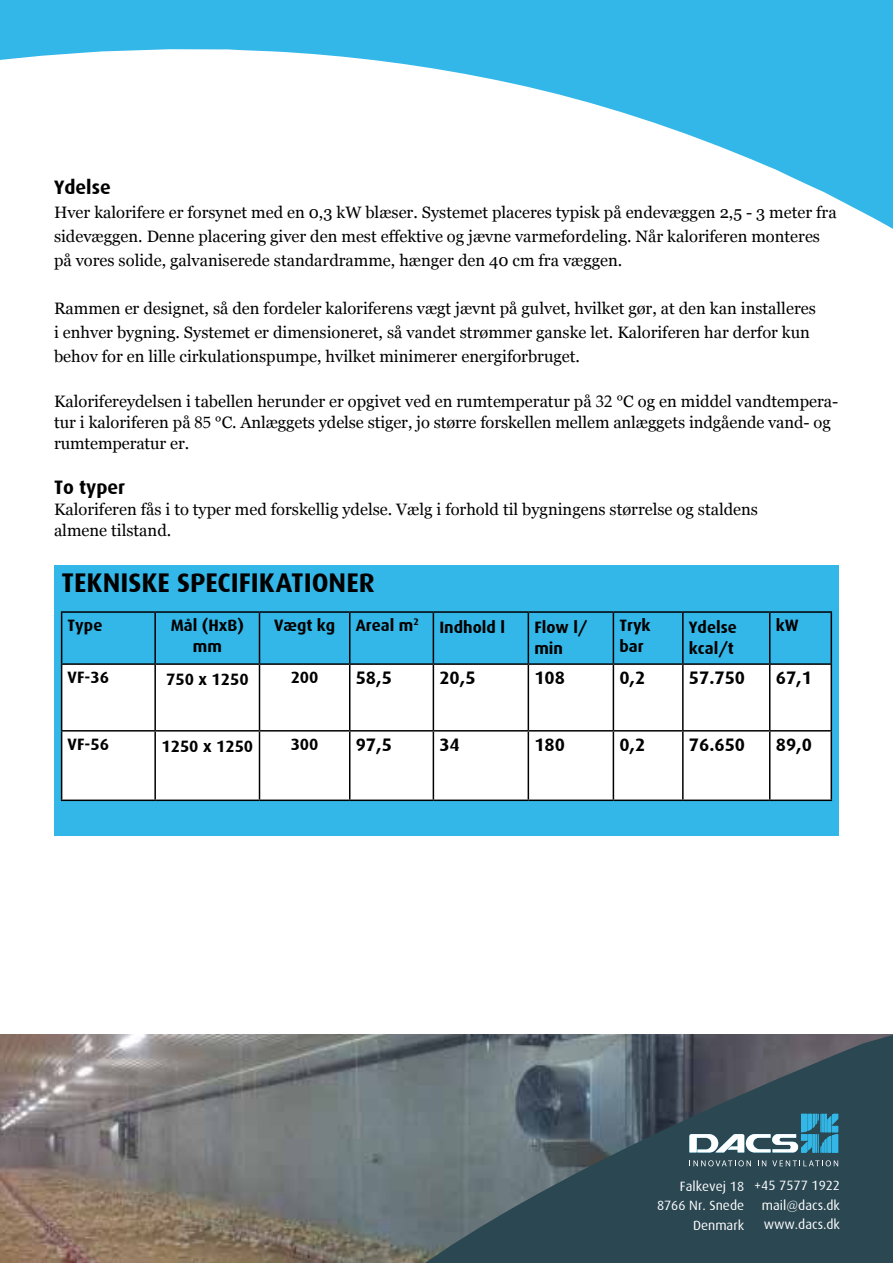
<style>
.page{position:relative;width:893px;height:1263px;background:#fff}
.page>*{position:absolute;margin:0;border:0;box-sizing:border-box;transform-origin:0 0}
.t1{font:700 27px "Dax";color:#000}
.t2{font:700 19.5px "Dax";color:#000}
.t3{font:700 18.15px "Dax";color:#000}
.t4{font:16.5px/24px "Georgia";color:#000}
.t5{font:700 16.5px/21px "Dax";color:#000}
.t6{font:13.5px/19.5px "Dax";color:#fff;text-align:right}
.s1{font-family:"Palatino"}
</style>
<div class="page">
<img style="left:0;top:1034px;width:269px;height:229px">
<div style="left:54px;top:566px;width:785px;height:270px;background:#33b7e8"></div>
<svg style="left:269px;top:1034px;width:624px;height:229px;background:#506067"></svg>
<svg style="left:0;top:0;width:893px;height:229px"></svg>
<svg style="left:62px;top:613px;width:769px;height:50px"></svg>
<div style="left:62px;top:665px;width:769px;height:134px;background:#fff"></div>
<hr style="left:61px;top:611px;width:94px;height:2px;background:#000">
<hr style="left:61px;top:613px;width:1px;height:50px;background:#000">
<hr style="left:155px;top:611px;width:104px;height:2px;background:#000">
<hr style="left:154px;top:613px;width:2px;height:50px;background:#000">
<hr style="left:259px;top:611px;width:91px;height:2px;background:#000">
<hr style="left:259px;top:613px;width:1px;height:50px;background:#000">
<hr style="left:350px;top:611px;width:83px;height:2px;background:#000">
<hr style="left:349px;top:613px;width:1px;height:50px;background:#000">
<hr style="left:433px;top:611px;width:95px;height:2px;background:#000">
<hr style="left:433px;top:613px;width:1px;height:50px;background:#000">
<hr style="left:528px;top:611px;width:85px;height:2px;background:#000">
<hr style="left:528px;top:613px;width:1px;height:50px;background:#000">
<hr style="left:613px;top:611px;width:70px;height:2px;background:#000">
<hr style="left:613px;top:613px;width:1px;height:50px;background:#000">
<hr style="left:683px;top:611px;width:87px;height:2px;background:#000">
<hr style="left:682px;top:613px;width:2px;height:50px;background:#000">
<hr style="left:770px;top:611px;width:62px;height:2px;background:#000">
<hr style="left:769px;top:613px;width:1px;height:50px;background:#000">
<hr style="left:831px;top:613px;width:1px;height:50px;background:#000">
<hr style="left:61px;top:663px;width:94px;height:2px;background:#000">
<hr style="left:61px;top:665px;width:1px;height:65px;background:#000">
<hr style="left:155px;top:663px;width:104px;height:2px;background:#000">
<hr style="left:154px;top:665px;width:2px;height:65px;background:#000">
<hr style="left:259px;top:663px;width:91px;height:2px;background:#000">
<hr style="left:259px;top:665px;width:1px;height:65px;background:#000">
<hr style="left:350px;top:663px;width:83px;height:2px;background:#000">
<hr style="left:349px;top:665px;width:1px;height:65px;background:#000">
<hr style="left:433px;top:663px;width:95px;height:2px;background:#000">
<hr style="left:433px;top:665px;width:1px;height:65px;background:#000">
<hr style="left:528px;top:663px;width:85px;height:2px;background:#000">
<hr style="left:528px;top:665px;width:1px;height:65px;background:#000">
<hr style="left:613px;top:663px;width:70px;height:2px;background:#000">
<hr style="left:613px;top:665px;width:1px;height:65px;background:#000">
<hr style="left:683px;top:663px;width:87px;height:2px;background:#000">
<hr style="left:682px;top:665px;width:2px;height:65px;background:#000">
<hr style="left:770px;top:663px;width:62px;height:2px;background:#000">
<hr style="left:769px;top:665px;width:1px;height:65px;background:#000">
<hr style="left:831px;top:665px;width:1px;height:65px;background:#000">
<hr style="left:61px;top:730px;width:94px;height:1px;background:#000">
<hr style="left:61px;top:731px;width:1px;height:68px;background:#000">
<hr style="left:155px;top:730px;width:104px;height:1px;background:#000">
<hr style="left:154px;top:731px;width:2px;height:68px;background:#000">
<hr style="left:259px;top:730px;width:91px;height:1px;background:#000">
<hr style="left:259px;top:731px;width:1px;height:68px;background:#000">
<hr style="left:350px;top:730px;width:83px;height:1px;background:#000">
<hr style="left:349px;top:731px;width:1px;height:68px;background:#000">
<hr style="left:433px;top:730px;width:95px;height:1px;background:#000">
<hr style="left:433px;top:731px;width:1px;height:68px;background:#000">
<hr style="left:528px;top:730px;width:85px;height:1px;background:#000">
<hr style="left:528px;top:731px;width:1px;height:68px;background:#000">
<hr style="left:613px;top:730px;width:70px;height:1px;background:#000">
<hr style="left:613px;top:731px;width:1px;height:68px;background:#000">
<hr style="left:683px;top:730px;width:87px;height:1px;background:#000">
<hr style="left:682px;top:731px;width:2px;height:68px;background:#000">
<hr style="left:770px;top:730px;width:62px;height:1px;background:#000">
<hr style="left:769px;top:731px;width:1px;height:68px;background:#000">
<hr style="left:831px;top:731px;width:1px;height:68px;background:#000">
<hr style="left:61px;top:799px;width:94px;height:2px;background:#000">
<hr style="left:155px;top:799px;width:104px;height:2px;background:#000">
<hr style="left:259px;top:799px;width:91px;height:2px;background:#000">
<hr style="left:350px;top:799px;width:83px;height:2px;background:#000">
<hr style="left:433px;top:799px;width:95px;height:2px;background:#000">
<hr style="left:528px;top:799px;width:85px;height:2px;background:#000">
<hr style="left:613px;top:799px;width:70px;height:2px;background:#000">
<hr style="left:683px;top:799px;width:87px;height:2px;background:#000">
<hr style="left:770px;top:799px;width:62px;height:2px;background:#000">
<svg style="left:689px;top:1113px;width:149px;height:40px;background:#557f8f"></svg>
<svg style="left:689px;top:1160px;width:62px;height:6px"></svg>
<svg style="left:758px;top:1160px;width:8px;height:6px"></svg>
<svg style="left:772px;top:1160px;width:66px;height:6px"></svg>
<p class="t2" style="left:54px;top:177px;width:58px">Ydelse</p>
<p class="t4" style="left:54px;top:201px;width:784px">Hver kalorifere er forsynet med en 0,3 kW blæser. Systemet placeres typisk på endevæggen 2,5 - 3 meter fra sidevæggen. Denne placering giver den mest effektive og jævne varmefordeling. Når kaloriferen monteres på vores solide, galvaniserede standardramme, hænger den 40 cm fra væggen.</p>
<p class="t4" style="left:54px;top:297px;width:763px">Rammen er designet, så den fordeler kaloriferens vægt jævnt på gulvet, hvilket gør, at den kan installeres i enhver bygning. Systemet er dimensioneret, så vandet strømmer ganske let. Kaloriferen har derfor kun behov for en lille cirkulationspumpe, hvilket minimerer energiforbruget.</p>
<p class="t4" style="left:54px;top:392px;width:786px;line-height:21px">Kalorifereydelsen i tabellen herunder er opgivet ved en rumtemperatur på <span class="s1">32</span> °C og en middel vandtempera&shy;tur i kaloriferen på <span class="s1">85</span> °C. Anlæggets ydelse stiger, jo større forskellen mellem anlæggets indgående vand- og rumtemperatur er.</p>
<p class="t2" style="left:54px;top:477px;width:73px">To typer</p>
<p class="t4" style="left:54px;top:500px;width:705px;line-height:21px">Kaloriferen fås i to typer med forskellig ydelse. Vælg i forhold til bygningens størrelse og staldens almene tilstand.</p>
<h1 class="t1" style="left:62px;top:568px;width:315px">TEKNISKE SPECIFIKATIONER</h1>
<p class="t5" style="left:68px;top:615px;width:36px">Type</p>
<p class="t5" style="left:171px;top:615px;width:75px;text-align:center">Mål (HxB) mm</p>
<p class="t5" style="left:274px;top:615px;width:146px">Vægt kg Areal m<sup>2</sup></p>
<p class="t5" style="left:439px;top:617px;width:67px">Indhold l</p>
<p class="t5" style="left:534px;top:617px;width:55px">Flow l/ min</p>
<p class="t5" style="left:619px;top:615px;width:33px">Tryk bar</p>
<p class="t5" style="left:689px;top:617px;width:50px">Ydelse kcal/t</p>
<p class="t5" style="left:776px;top:615px;width:24px">kW</p>
<p class="t5" style="left:68px;top:667px;width:43px">VF-36</p>
<p class="t5" style="left:166px;top:669px;width:84px">750 x 1250</p>
<p class="t5" style="left:291px;top:667px;width:29px">200</p>
<p class="t3" style="left:356px;top:667px;width:38px">58,5</p>
<p class="t3" style="left:439px;top:667px;width:38px">20,5</p>
<p class="t3" style="left:534px;top:667px;width:32px">108</p>
<p class="t3" style="left:619px;top:667px;width:27px">0,2</p>
<p class="t3" style="left:689px;top:667px;width:58px">57.750</p>
<p class="t3" style="left:776px;top:667px;width:38px">67,1</p>
<p class="t5" style="left:68px;top:733px;width:43px">VF-56</p>
<p class="t5" style="left:161px;top:736px;width:93px">1250 x 1250</p>
<p class="t5" style="left:291px;top:733px;width:29px">300</p>
<p class="t3" style="left:356px;top:734px;width:38px">97,5</p>
<p class="t3" style="left:439px;top:734px;width:22px">34</p>
<p class="t3" style="left:534px;top:734px;width:32px">180</p>
<p class="t3" style="left:619px;top:734px;width:27px">0,2</p>
<p class="t3" style="left:689px;top:734px;width:58px">76.650</p>
<p class="t3" style="left:776px;top:734px;width:38px">89,0</p>
<p class="t6" style="left:657px;top:1176px;width:89px">Falkevej 18<br>8766 Nr. Snede<br>Denmark</p>
<p class="t6" style="left:762px;top:1176px;width:80px;text-align:justify;text-indent:-8px">+45 7577 1922 mail@dacs.dk www.dacs.dk</p>
</div>
